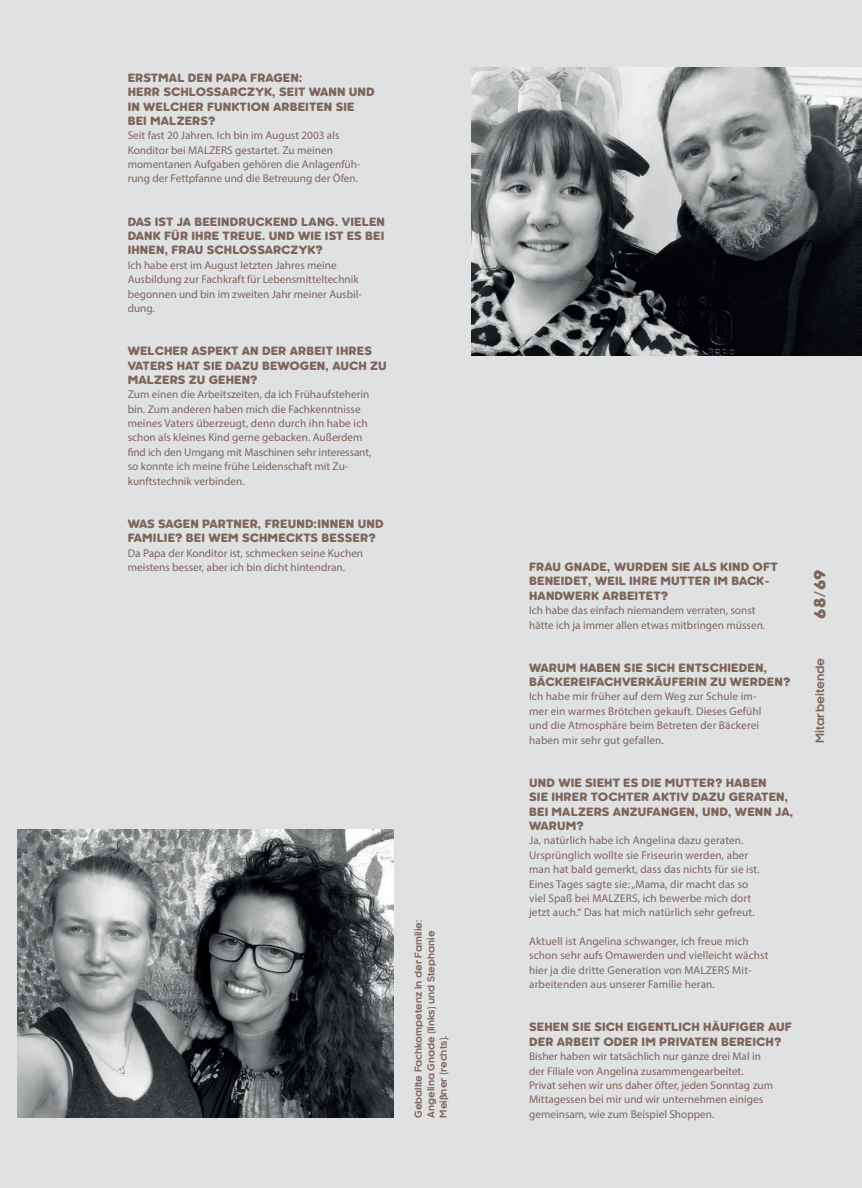
<style>
.page{position:relative;width:862px;height:1188px;background:#fff}
.page>*{position:absolute;margin:0;border:0;box-sizing:border-box;transform-origin:0 0}
.t1{font:900 15px "Malzers Kaleko 105 Round";color:#7f665d}
.t2{font:11.25px/14.4px "Myriad Pro";color:#7f665d}
.t3{font:900 11.25px/14.4px "Malzers Kaleko 105 Round";letter-spacing:.01em;color:#7f665d}
.t4{font:700 11.25px "Malzers Kaleko 105 Round";color:#7f665d}
.t5{font:700 9.38px/12.5px "Malzers Kaleko 105 Round";color:#7f665d}
</style>
<div class="page">
<div style="left:0;top:0;width:861px;height:1187px;background:#e0e1e3"></div>
<img style="left:18px;top:829px;width:375px;height:288px">
<img style="left:471px;top:67px;width:390px;height:288px">
<p class="t3" style="left:128px;top:70px;width:248px">ERSTMAL DEN PAPA FRAGEN:<br>HERR SCHLOSSARCZYK, SEIT WANN UND<br>IN WELCHER FUNKTION ARBEITEN SIE<br>BEI MALZERS?</p>
<p class="t2" style="left:128px;top:128px;width:234px">Seit fast 20 Jahren. Ich bin im August 2003 als Konditor bei MALZERS gestartet. Zu meinen momentanen Aufgaben gehören die Anlagenfüh&shy;rung der Fettpfanne und die Betreuung der Öfen.</p>
<p class="t3" style="left:128px;top:214px;width:259px;text-align:justify">DAS IST JA BEEINDRUCKEND LANG. VIELEN DANK FÜR IHRE TREUE. UND WIE IST ES BEI IHNEN, FRAU SCHLOSSARCZYK?</p>
<p class="t2" style="left:128px;top:257px;width:235px">Ich habe erst im August letzten Jahres meine Ausbildung zur Fachkraft für Lebensmitteltechnik begonnen und bin im zweiten Jahr meiner Ausbil&shy;dung.</p>
<p class="t3" style="left:128px;top:344px;width:260px">WELCHER ASPEKT AN DER ARBEIT IHRES<br>VATERS HAT SIE DAZU BEWOGEN, AUCH ZU<br>MALZERS ZU GEHEN?</p>
<p class="t2" style="left:128px;top:387px;width:245px">Zum einen die Arbeitszeiten, da ich Frühaufsteherin bin. Zum anderen haben mich die Fachkenntnisse meines Vaters überzeugt, denn durch ihn habe ich schon als kleines Kind gerne gebacken. Außerdem find ich den Umgang mit Maschinen sehr interessant, so konnte ich meine frühe Leidenschaft mit Zu&shy;kunftstechnik verbinden.</p>
<p class="t3" style="left:128px;top:516px;width:257px">WAS SAGEN PARTNER, FREUND:INNEN UND<br>FAMILIE? BEI WEM SCHMECKTS BESSER?</p>
<p class="t2" style="left:128px;top:545px;width:237px">Da Papa der Konditor ist, schmecken seine Kuchen meistens besser, aber ich bin dicht hintendran.</p>
<p class="t5" style="left:412px;top:1117px;width:199px;rotate:-90deg">Geballte Fachkompetenz in der Familie:<br>Angelina Gnade (links) und Stephanie<br>Meißner (rechts).</p>
<p class="t3" style="left:529px;top:559px;width:250px">FRAU GNADE, WURDEN SIE ALS KIND OFT<br>BENEIDET, WEIL IHRE MUTTER IM BACK-<br>HANDWERK ARBEITET?</p>
<p class="t2" style="left:529px;top:602px;width:237px">Ich habe das einfach niemandem verraten, sonst hätte ich ja immer allen etwas mitbringen müssen.</p>
<p class="t3" style="left:529px;top:660px;width:262px">WARUM HABEN SIE SICH ENTSCHIEDEN,<br>BÄCKEREIFACHVERKÄUFERIN ZU WERDEN?</p>
<p class="t2" style="left:529px;top:689px;width:234px">Ich habe mir früher auf dem Weg zur Schule im&shy;mer ein warmes Brötchen gekauft. Dieses Gefühl und die Atmosphäre beim Betreten der Bäckerei haben mir sehr gut gefallen.</p>
<p class="t3" style="left:529px;top:775px;width:265px">UND WIE SIEHT ES DIE MUTTER? HABEN<br>SIE IHRER TOCHTER AKTIV DAZU GERATEN,<br>BEI MALZERS ANZUFANGEN, UND, WENN JA,<br>WARUM?</p>
<p class="t2" style="left:529px;top:833px;width:232px">Ja, natürlich habe ich Angelina dazu geraten.<br>Ursprünglich wollte sie Friseurin werden, aber man hat bald gemerkt, dass das nichts für sie ist.<br>Eines Tages sagte sie: „Mama, dir macht das so viel Spaß bei MALZERS, ich bewerbe mich dort jetzt auch.“ Das hat mich natürlich sehr gefreut.</p>
<p class="t2" style="left:529px;top:933px;width:241px">Aktuell ist Angelina schwanger, ich freue mich schon sehr aufs Omawerden und vielleicht wächst hier ja die dritte Generation von MALZERS Mit&shy;arbeitenden aus unserer Familie heran.</p>
<p class="t3" style="left:529px;top:1019px;width:264px">SEHEN SIE SICH EIGENTLICH HÄUFIGER AUF<br>DER ARBEIT ODER IM PRIVATEN BEREICH?</p>
<p class="t2" style="left:529px;top:1048px;width:245px">Bisher haben wir tatsächlich nur ganze drei Mal in der Filiale von Angelina zusammengearbeitet.<br>Privat sehen wir uns daher öfter, jeden Sonntag zum Mittagessen bei mir und wir unternehmen einiges</p>
<p class="t2" style="left:529px;top:1106px;width:187px">gemeinsam, wie zum Beispiel Shoppen.</p>
<h1 class="t1" style="left:810px;top:618px;width:51px;rotate:-90deg">68/69</h1>
<p class="t4" style="left:812px;top:742px;width:87px;rotate:-90deg">Mitarbeitende</p>
</div>
